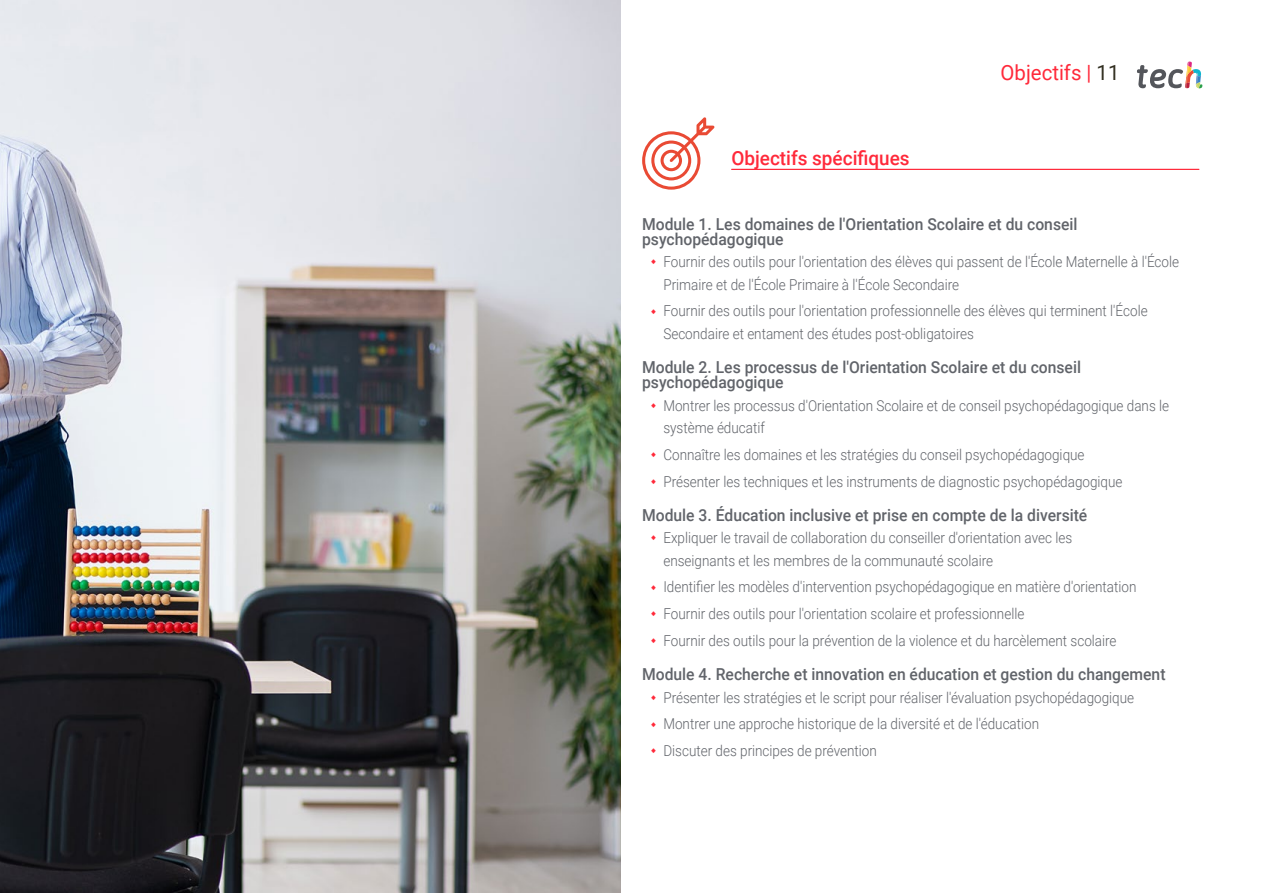
<style>
.page{position:relative;width:1263px;height:893px;background:#fff}
.page>*{position:absolute;margin:0;border:0;box-sizing:border-box;transform-origin:0 0}
.t1{font:21px "Roboto";color:#ff293a}
.t2{font:500 19.5px "Roboto";color:#ff293a}
.t3{font:500 16.5px/15px "Roboto";color:#61646a;scale:.95 1}
.t4{font:300 15px/26.7px "Roboto";color:#61646a;scale:.9 1}
.s1{color:#312e20}
</style>
<div class="page">
<img style="left:0;top:0;width:621px;height:893px">
<svg style="left:642px;top:117px;width:72px;height:73px"></svg>
<hr style="left:731px;top:169px;width:468px;height:1px;background:#ff293a">
<svg style="left:1137px;top:62px;width:65px;height:27px"></svg>
<h2 class="t2" style="left:731px;top:144px;width:180px">Objectifs spécifiques</h2>
<h1 class="t1" style="left:1000px;top:57px;width:120px">Objectifs | <span class="s1">11</span></h1>
<p class="t3" style="left:642px;top:216px;width:460px">Module 1. Les domaines de l'Orientation Scolaire et du conseil psychopédagogique</p>
<p class="t4" style="left:663px;top:250px;width:574px;line-height:22.5px">Fournir des outils pour l'orientation des élèves qui passent de l'École Maternelle à l'École<br>Primaire et de l'École Primaire à l'École Secondaire</p>
<p class="t4" style="left:663px;top:299px;width:540px;line-height:22.5px">Fournir des outils pour l'orientation professionnelle des élèves qui terminent l'École<br>Secondaire et entament des études post-obligatoires</p>
<p class="t3" style="left:642px;top:359px;width:463px">Module 2. Les processus de l'Orientation Scolaire et du conseil psychopédagogique</p>
<p class="t4" style="left:663px;top:393px;width:563px;line-height:22.5px">Montrer les processus d'Orientation Scolaire et de conseil psychopédagogique dans le système éducatif</p>
<p class="t4" style="left:663px;top:441px;width:512px">Connaître les domaines et les stratégies du conseil psychopédagogique<br>Présenter les techniques et les instruments de diagnostic psychopédagogique</p>
<p class="t3" style="left:642px;top:507px;width:470px">Module 3. Éducation inclusive et prise en compte de la diversité</p>
<p class="t4" style="left:663px;top:526px;width:456px;line-height:22.5px">Expliquer le travail de collaboration du conseiller d'orientation avec les enseignants et les membres de la communauté scolaire</p>
<p class="t4" style="left:663px;top:573px;width:527px">Identifier les modèles d'intervention psychopédagogique en matière d'orientation<br>Fournir des outils pour l'orientation scolaire et professionnelle<br>Fournir des outils pour la prévention de la violence et du harcèlement scolaire</p>
<p class="t3" style="left:642px;top:666px;width:552px">Module 4. Recherche et innovation en éducation et gestion du changement</p>
<p class="t4" style="left:663px;top:683px;width:525px">Présenter les stratégies et le script pour réaliser l'évaluation psychopédagogique<br>Montrer une approche historique de la diversité et de l'éducation<br>Discuter des principes de prévention</p>
</div>
